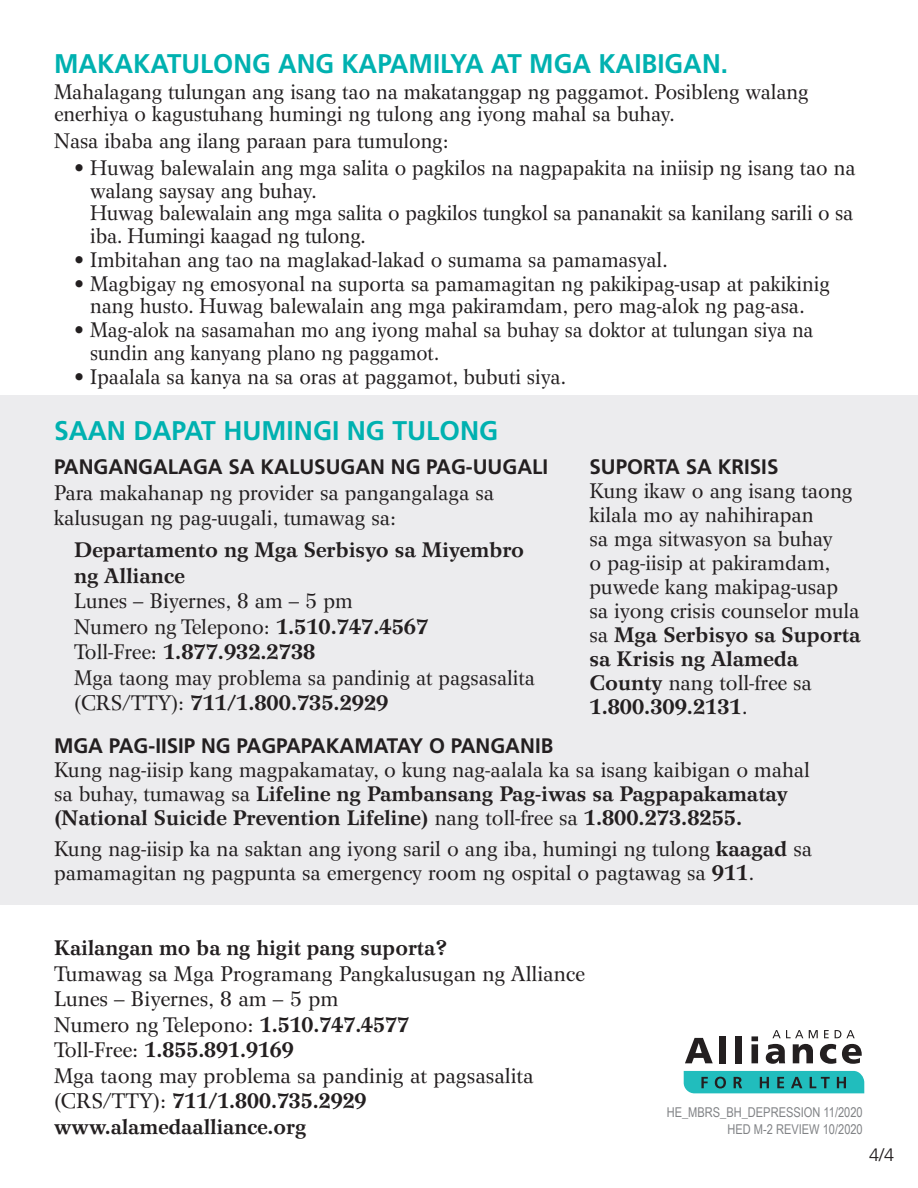
<style>
.page{position:relative;width:918px;height:1188px;background:#fff}
.page>*{position:absolute;margin:0;border:0;box-sizing:border-box;transform-origin:0 0}
.t1{font:700 27px "Frutiger LT Std";color:#00b1b0;scale:.96 1}
.t2{font:700 27px "Frutiger LT Std";color:#00b1b0}
.t3{font:21px/24px "Wilke LT Std";color:#231f20}
.t4{font:21px/22.5px "Wilke LT Std";color:#231f20;scale:.96 1}
.t5{font:21px/22.5px "Wilke LT Std";color:#231f20;scale:.95 1}
.t6{font:700 21px "Frutiger LT Std";color:#231f20}
.t7{font:700 21px/25.5px "Wilke LT Std";color:#231f20}
.t8{font:700 21px "Wilke LT Std";color:#231f20;scale:.96 1}
.t9{font:300 18px "Frutiger LT Std";color:#231f20}
.t10{font:13.5px/16.5px "Arial Narrow";color:#808285;text-align:right}
.s1{font-weight:700}
</style>
<div class="page">
<div style="left:0;top:395px;width:918px;height:510px;background:#ececee"></div>
<svg style="left:685px;top:1038px;width:28px;height:25px"></svg>
<div style="left:720px;top:1036px;width:6px;height:27px;background:#231f20"></div>
<div style="left:736px;top:1036px;width:6px;height:27px;background:#231f20"></div>
<svg style="left:752px;top:1036px;width:6px;height:27px"></svg>
<svg style="left:766px;top:1044px;width:19px;height:20px"></svg>
<svg style="left:793px;top:1044px;width:20px;height:19px"></svg>
<svg style="left:820px;top:1044px;width:16px;height:20px"></svg>
<svg style="left:842px;top:1044px;width:20px;height:20px"></svg>
<svg style="left:684px;top:1071px;width:180px;height:22px;background:#23abab"></svg>
<svg style="left:772px;top:1030px;width:31px;height:8px"></svg>
<svg style="left:809px;top:1030px;width:9px;height:8px"></svg>
<svg style="left:824px;top:1030px;width:5px;height:8px"></svg>
<svg style="left:835px;top:1030px;width:20px;height:8px"></svg>
<p class="t1" style="left:54px;top:48px;width:704px">MAKAKATULONG ANG KAPAMILYA AT MGA KAIBIGAN.</p>
<p class="t4" style="left:54px;top:80px;width:788px">Mahalagang tulungan ang isang tao na makatanggap ng paggamot. Posibleng walang enerhiya o kagustuhang humingi ng tulong ang iyong mahal sa buhay.</p>
<p class="t4" style="left:54px;top:130px;width:413px">Nasa ibaba ang ilang paraan para tumulong:</p>
<p class="t4" style="left:90px;top:157px;width:799px;text-indent:-16px">• Huwag balewalain ang mga salita o pagkilos na nagpapakita na iniisip ng isang tao na walang saysay ang buhay.<br>Huwag balewalain ang mga salita o pagkilos tungkol sa pananakit sa kanilang sarili o sa iba. Humingi kaagad ng tulong.</p>
<p class="t4" style="left:74px;top:248px;width:620px">• Imbitahan ang tao na maglakad-lakad o sumama sa pamamasyal.</p>
<p class="t4" style="left:74px;top:272px;width:789px;text-align:center">• Magbigay ng emosyonal na suporta sa pamamagitan ng pakikipag-usap at pakikinig nang husto. Huwag balewalain ang mga pakiramdam, pero mag-alok ng pag-asa.</p>
<p class="t5" style="left:90px;top:319px;width:763px;text-indent:-16px">• Mag-alok na sasamahan mo ang iyong mahal sa buhay sa doktor at tulungan siya na sundin ang kanyang plano ng paggamot.</p>
<p class="t4" style="left:74px;top:365px;width:514px">• Ipaalala sa kanya na sa oras at paggamot, bubuti siya.</p>
<p class="t2" style="left:54px;top:415px;width:446px">SAAN DAPAT HUMINGI NG TULONG</p>
<p class="t6" style="left:54px;top:454px;width:496px">PANGANGALAGA SA KALUSUGAN NG PAG-UUGALI</p>
<p class="t3" style="left:54px;top:480px;width:442px;line-height:25.5px">Para makahanap ng provider sa pangangalaga sa kalusugan ng pag-uugali, tumawag sa:</p>
<p class="t7" style="left:74px;top:537px;width:451px">Departamento ng Mga Serbisyo sa Miyembro ng Alliance</p>
<p class="t3" style="left:74px;top:588px;width:462px;line-height:25.5px">Lunes – Biyernes, 8 am – 5 pm<br>Numero ng Telepono: <span class="s1">1.510.747.4567<br></span>Toll-Free: <span class="s1">1.877.932.2738<br></span>Mga taong may problema sa pandinig at pagsasalita (CRS/TTY): <span class="s1">711/1.800.735.2929</span></p>
<p class="t6" style="left:590px;top:454px;width:190px">SUPORTA SA KRISIS</p>
<p class="t3" style="left:590px;top:479px;width:273px">Kung ikaw o ang isang taong kilala mo ay nahihirapan<br>sa mga sitwasyon sa buhay<br>o pag-iisip at pakiramdam, puwede kang makipag-usap sa iyong crisis counselor mula sa <span class="s1">Mga Serbisyo sa Suporta sa Krisis ng Alameda<br>County</span> nang toll-free sa<br><span class="s1">1.800.309.2131</span>.</p>
<p class="t6" style="left:54px;top:733px;width:501px">MGA PAG-IISIP NG PAGPAPAKAMATAY O PANGANIB</p>
<p class="t3" style="left:54px;top:758px;width:757px">Kung nag-iisip kang magpakamatay, o kung nag-aalala ka sa isang kaibigan o mahal sa buhay, tumawag sa <span class="s1">Lifeline ng Pambansang Pag-iwas sa Pagpapakamatay (National Suicide Prevention Lifeline)</span> nang toll-free sa <span class="s1">1.800.273.8255.</span></p>
<p class="t3" style="left:54px;top:837px;width:760px">Kung nag-iisip ka na saktan ang iyong saril o ang iba, humingi ng tulong <span class="s1">kaagad</span> sa pamamagitan ng pagpunta sa emergency room ng ospital o pagtawag sa <span class="s1">911</span>.</p>
<p class="t8" style="left:54px;top:936px;width:412px">Kailangan mo ba ng higit pang suporta?</p>
<p class="t3" style="left:54px;top:961px;width:532px;line-height:25.5px">Tumawag sa Mga Programang Pangkalusugan ng Alliance Lunes – Biyernes, 8 am – 5 pm<br>Numero ng Telepono: <span class="s1">1.510.747.4577<br></span>Toll-Free: <span class="s1">1.855.891.9169<br></span>Mga taong may problema sa pandinig at pagsasalita (CRS/TTY): <span class="s1">711/1.800.735.2929 www.alamedaalliance.org</span></p>
<p class="t10" style="left:667px;top:1104px;width:198px">HE_MBRS_BH_DEPRESSION 11/2020<br>HED M-2 REVIEW 10/2020</p>
<p class="t9" style="left:869px;top:1145px;width:27px">4/4</p>
</div>
